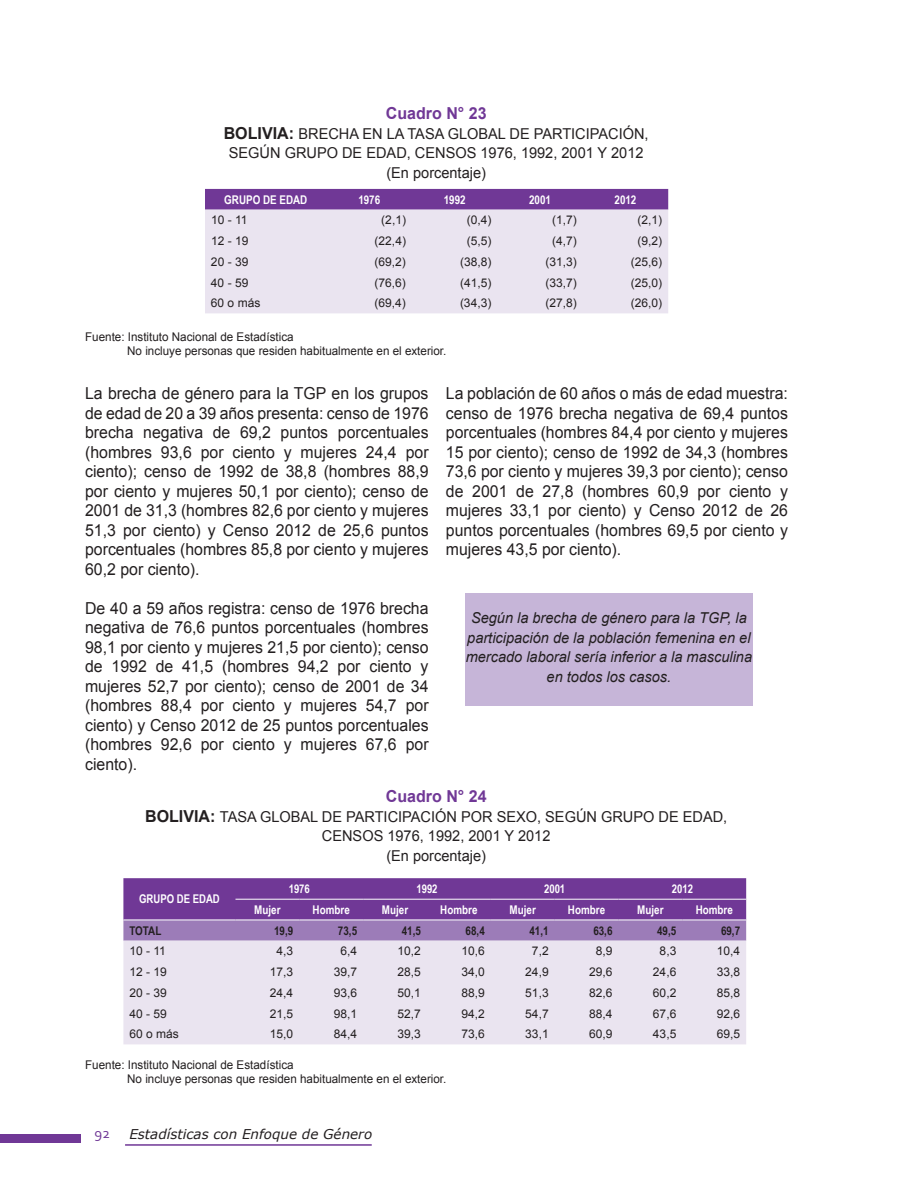
<style>
.page{position:relative;width:915px;height:1191px;background:#fff}
.page>*{position:absolute;margin:0;border:0;box-sizing:border-box;transform-origin:0 0}
.t1{font:16.5px/19.5px "Arial";color:#231f20;text-align:justify;scale:.96 1}
.t2{font:700 16.5px "Arial";color:#703896}
.t3{font:15px/19.5px "Arial";color:#231f20;text-align:center}
.t4{font:italic 15px/19.5px "Arial";color:#231f20;text-align:center}
.t5{font:15px "Corbel";color:#703896}
.t6{font:italic 13.5px "Verdana";color:#231f20}
.t7{font:12px/13.5px "Arial";color:#231f20}
.t8{font:700 12px "Arial Narrow";color:#fff}
.t9{font:700 12px "Arial Narrow";color:#231f20}
.s1{font-weight:700;font-size:16.5px}
</style>
<div class="page">
<hr style="left:125px;top:1144px;width:246px;height:1px;background:#703896">
<div style="left:0;top:1134px;width:80px;height:8px;background:#703896"></div>
<div style="left:205px;top:189px;width:463px;height:21px;background:#703896"></div>
<div style="left:205px;top:210px;width:463px;height:103px;background:#eae4f0"></div>
<div style="left:465px;top:592px;width:287px;height:113px;background:#c6b5d8"></div>
<svg style="left:123px;top:878px;width:623px;height:62px;background:#8152a3"></svg>
<div style="left:123px;top:940px;width:623px;height:104px;background:#eae4f0"></div>
<hr style="left:235px;top:898px;width:64px;height:1px;background:#fff">
<hr style="left:299px;top:898px;width:64px;height:1px;background:#fff">
<hr style="left:363px;top:898px;width:64px;height:1px;background:#fff">
<hr style="left:427px;top:898px;width:63px;height:1px;background:#fff">
<hr style="left:490px;top:898px;width:64px;height:1px;background:#fff">
<hr style="left:554px;top:898px;width:64px;height:1px;background:#fff">
<hr style="left:618px;top:898px;width:64px;height:1px;background:#fff">
<hr style="left:682px;top:898px;width:64px;height:1px;background:#fff">
<hr style="left:123px;top:919px;width:112px;height:1px;background:#fff">
<hr style="left:235px;top:919px;width:64px;height:1px;background:#fff">
<hr style="left:299px;top:919px;width:64px;height:1px;background:#fff">
<hr style="left:363px;top:919px;width:64px;height:1px;background:#fff">
<hr style="left:427px;top:919px;width:63px;height:1px;background:#fff">
<hr style="left:490px;top:919px;width:64px;height:1px;background:#fff">
<hr style="left:554px;top:919px;width:64px;height:1px;background:#fff">
<hr style="left:618px;top:919px;width:64px;height:1px;background:#fff">
<hr style="left:682px;top:919px;width:64px;height:1px;background:#fff">
<p class="t2" style="left:385px;top:102px;width:102px">Cuadro N° 23</p>
<p class="t3" style="left:224px;top:124px;width:426px"><span class="s1">BOLIVIA:</span> BRECHA EN LA TASA GLOBAL DE PARTICIPACIÓN,<br>SEGÚN GRUPO DE EDAD, CENSOS 1976, 1992, 2001 Y 2012 (En porcentaje)</p>
<p class="t8" style="left:224px;top:190px;width:85px">GRUPO DE EDAD</p>
<p class="t8" style="left:358px;top:190px;width:23px">1976</p>
<p class="t8" style="left:443px;top:190px;width:23px">1992</p>
<p class="t8" style="left:529px;top:190px;width:23px">2001</p>
<p class="t8" style="left:614px;top:190px;width:23px">2012</p>
<p class="t7" style="left:211px;top:213px;width:38px">10 - 11</p>
<p class="t7" style="left:381px;top:213px;width:26px">(2,1)</p>
<p class="t7" style="left:466px;top:213px;width:26px">(0,4)</p>
<p class="t7" style="left:552px;top:213px;width:26px">(1,7)</p>
<p class="t7" style="left:637px;top:213px;width:26px">(2,1)</p>
<p class="t7" style="left:211px;top:234px;width:39px">12 - 19</p>
<p class="t7" style="left:374px;top:234px;width:33px">(22,4)</p>
<p class="t7" style="left:466px;top:234px;width:26px">(5,5)</p>
<p class="t7" style="left:552px;top:234px;width:26px">(4,7)</p>
<p class="t7" style="left:637px;top:234px;width:26px">(9,2)</p>
<p class="t7" style="left:211px;top:255px;width:39px">20 - 39</p>
<p class="t7" style="left:374px;top:255px;width:33px">(69,2)</p>
<p class="t7" style="left:460px;top:255px;width:33px">(38,8)</p>
<p class="t7" style="left:545px;top:255px;width:33px">(31,3)</p>
<p class="t7" style="left:630px;top:255px;width:33px">(25,6)</p>
<p class="t7" style="left:211px;top:276px;width:39px">40 - 59</p>
<p class="t7" style="left:374px;top:276px;width:33px">(76,6)</p>
<p class="t7" style="left:460px;top:276px;width:33px">(41,5)</p>
<p class="t7" style="left:545px;top:276px;width:33px">(33,7)</p>
<p class="t7" style="left:630px;top:276px;width:33px">(25,0)</p>
<p class="t7" style="left:211px;top:296px;width:51px">60 o más</p>
<p class="t7" style="left:374px;top:296px;width:33px">(69,4)</p>
<p class="t7" style="left:460px;top:296px;width:33px">(34,3)</p>
<p class="t7" style="left:545px;top:296px;width:33px">(27,8)</p>
<p class="t7" style="left:630px;top:296px;width:33px">(26,0)</p>
<p class="t7" style="left:127px;top:330px;width:320px;text-indent:-42px">Fuente: Instituto Nacional de Estadística<br>No incluye personas que residen habitualmente en el exterior.</p>
<p class="t1" style="left:85px;top:384px;width:359px">La brecha de género para la TGP en los grupos de edad de 20 a 39 años presenta: censo de 1976 brecha negativa de 69,2 puntos porcentuales (hombres 93,6 por ciento y mujeres 24,4 por ciento); censo de 1992 de 38,8 (hombres 88,9 por ciento y mujeres 50,1 por ciento); censo de 2001 de 31,3 (hombres 82,6 por ciento y mujeres 51,3 por ciento) y Censo 2012 de 25,6 puntos porcentuales (hombres 85,8 por ciento y mujeres 60,2 por ciento).</p>
<p class="t1" style="left:85px;top:598px;width:359px">De 40 a 59 años registra: censo de 1976 brecha negativa de 76,6 puntos porcentuales (hombres 98,1 por ciento y mujeres 21,5 por ciento); censo de 1992 de 41,5 (hombres 94,2 por ciento y mujeres 52,7 por ciento); censo de 2001 de 34 (hombres 88,4 por ciento y mujeres 54,7 por ciento) y Censo 2012 de 25 puntos porcentuales (hombres 92,6 por ciento y mujeres 67,6 por ciento).</p>
<p class="t1" style="left:446px;top:384px;width:358px">La población de 60 años o más de edad muestra: censo de 1976 brecha negativa de 69,4 puntos porcentuales (hombres 84,4 por ciento y mujeres 15 por ciento); censo de 1992 de 34,3 (hombres 73,6 por ciento y mujeres 39,3 por ciento); censo de 2001 de 27,8 (hombres 60,9 por ciento y mujeres 33,1 por ciento) y Censo 2012 de 26 puntos porcentuales (hombres 69,5 por ciento y mujeres 43,5 por ciento).</p>
<p class="t4" style="left:465px;top:608px;width:288px">Según la brecha de género para la TGP, la participación de la población femenina en el mercado laboral sería inferior a la masculina en todos los casos.</p>
<p class="t2" style="left:385px;top:785px;width:102px">Cuadro N° 24</p>
<p class="t3" style="left:145px;top:806px;width:583px"><span class="s1">BOLIVIA:</span> TASA GLOBAL DE PARTICIPACIÓN POR SEXO, SEGÚN GRUPO DE EDAD,<br>CENSOS 1976, 1992, 2001 Y 2012<br>(En porcentaje)</p>
<p class="t8" style="left:139px;top:890px;width:82px">GRUPO DE EDAD</p>
<p class="t8" style="left:288px;top:879px;width:23px">1976</p>
<p class="t8" style="left:416px;top:879px;width:23px">1992</p>
<p class="t8" style="left:544px;top:879px;width:23px">2001</p>
<p class="t8" style="left:671px;top:879px;width:23px">2012</p>
<p class="t8" style="left:254px;top:900px;width:28px">Mujer</p>
<p class="t8" style="left:312px;top:900px;width:39px">Hombre</p>
<p class="t8" style="left:382px;top:900px;width:28px">Mujer</p>
<p class="t8" style="left:440px;top:900px;width:39px">Hombre</p>
<p class="t8" style="left:509px;top:900px;width:28px">Mujer</p>
<p class="t8" style="left:567px;top:900px;width:39px">Hombre</p>
<p class="t8" style="left:637px;top:900px;width:28px">Mujer</p>
<p class="t8" style="left:695px;top:900px;width:39px">Hombre</p>
<p class="t9" style="left:129px;top:921px;width:33px">TOTAL</p>
<p class="t9" style="left:274px;top:921px;width:21px">19,9</p>
<p class="t9" style="left:338px;top:921px;width:21px">73,5</p>
<p class="t9" style="left:401px;top:921px;width:21px">41,5</p>
<p class="t9" style="left:465px;top:921px;width:21px">68,4</p>
<p class="t9" style="left:529px;top:921px;width:21px">41,1</p>
<p class="t9" style="left:593px;top:921px;width:21px">63,6</p>
<p class="t9" style="left:657px;top:921px;width:21px">49,5</p>
<p class="t9" style="left:720px;top:921px;width:21px">69,7</p>
<p class="t7" style="left:129px;top:944px;width:38px">10 - 11</p>
<p class="t7" style="left:276px;top:944px;width:18px">4,3</p>
<p class="t7" style="left:340px;top:944px;width:18px">6,4</p>
<p class="t7" style="left:397px;top:944px;width:25px">10,2</p>
<p class="t7" style="left:461px;top:944px;width:25px">10,6</p>
<p class="t7" style="left:532px;top:944px;width:18px">7,2</p>
<p class="t7" style="left:595px;top:944px;width:18px">8,9</p>
<p class="t7" style="left:659px;top:944px;width:18px">8,3</p>
<p class="t7" style="left:716px;top:944px;width:25px">10,4</p>
<p class="t7" style="left:129px;top:965px;width:39px">12 - 19</p>
<p class="t7" style="left:270px;top:965px;width:25px">17,3</p>
<p class="t7" style="left:333px;top:965px;width:25px">39,7</p>
<p class="t7" style="left:397px;top:965px;width:25px">28,5</p>
<p class="t7" style="left:461px;top:965px;width:25px">34,0</p>
<p class="t7" style="left:525px;top:965px;width:25px">24,9</p>
<p class="t7" style="left:589px;top:965px;width:25px">29,6</p>
<p class="t7" style="left:652px;top:965px;width:25px">24,6</p>
<p class="t7" style="left:716px;top:965px;width:25px">33,8</p>
<p class="t7" style="left:129px;top:986px;width:39px">20 - 39</p>
<p class="t7" style="left:270px;top:986px;width:25px">24,4</p>
<p class="t7" style="left:333px;top:986px;width:25px">93,6</p>
<p class="t7" style="left:397px;top:986px;width:25px">50,1</p>
<p class="t7" style="left:461px;top:986px;width:25px">88,9</p>
<p class="t7" style="left:525px;top:986px;width:25px">51,3</p>
<p class="t7" style="left:589px;top:986px;width:25px">82,6</p>
<p class="t7" style="left:652px;top:986px;width:25px">60,2</p>
<p class="t7" style="left:716px;top:986px;width:25px">85,8</p>
<p class="t7" style="left:129px;top:1006px;width:39px">40 - 59</p>
<p class="t7" style="left:270px;top:1006px;width:25px">21,5</p>
<p class="t7" style="left:333px;top:1006px;width:25px">98,1</p>
<p class="t7" style="left:397px;top:1006px;width:25px">52,7</p>
<p class="t7" style="left:461px;top:1006px;width:25px">94,2</p>
<p class="t7" style="left:525px;top:1006px;width:25px">54,7</p>
<p class="t7" style="left:589px;top:1006px;width:25px">88,4</p>
<p class="t7" style="left:652px;top:1006px;width:25px">67,6</p>
<p class="t7" style="left:716px;top:1006px;width:25px">92,6</p>
<p class="t7" style="left:129px;top:1027px;width:51px">60 o más</p>
<p class="t7" style="left:270px;top:1027px;width:25px">15,0</p>
<p class="t7" style="left:333px;top:1027px;width:25px">84,4</p>
<p class="t7" style="left:397px;top:1027px;width:25px">39,3</p>
<p class="t7" style="left:461px;top:1027px;width:25px">73,6</p>
<p class="t7" style="left:525px;top:1027px;width:25px">33,1</p>
<p class="t7" style="left:589px;top:1027px;width:25px">60,9</p>
<p class="t7" style="left:652px;top:1027px;width:25px">43,5</p>
<p class="t7" style="left:716px;top:1027px;width:25px">69,5</p>
<p class="t7" style="left:127px;top:1058px;width:320px;text-indent:-42px">Fuente: Instituto Nacional de Estadística<br>No incluye personas que residen habitualmente en el exterior.</p>
<p class="t5" style="left:94px;top:1124px;width:17px">92</p>
<p class="t6" style="left:129px;top:1124px;width:244px">Estadísticas con Enfoque de Género</p>
</div>
